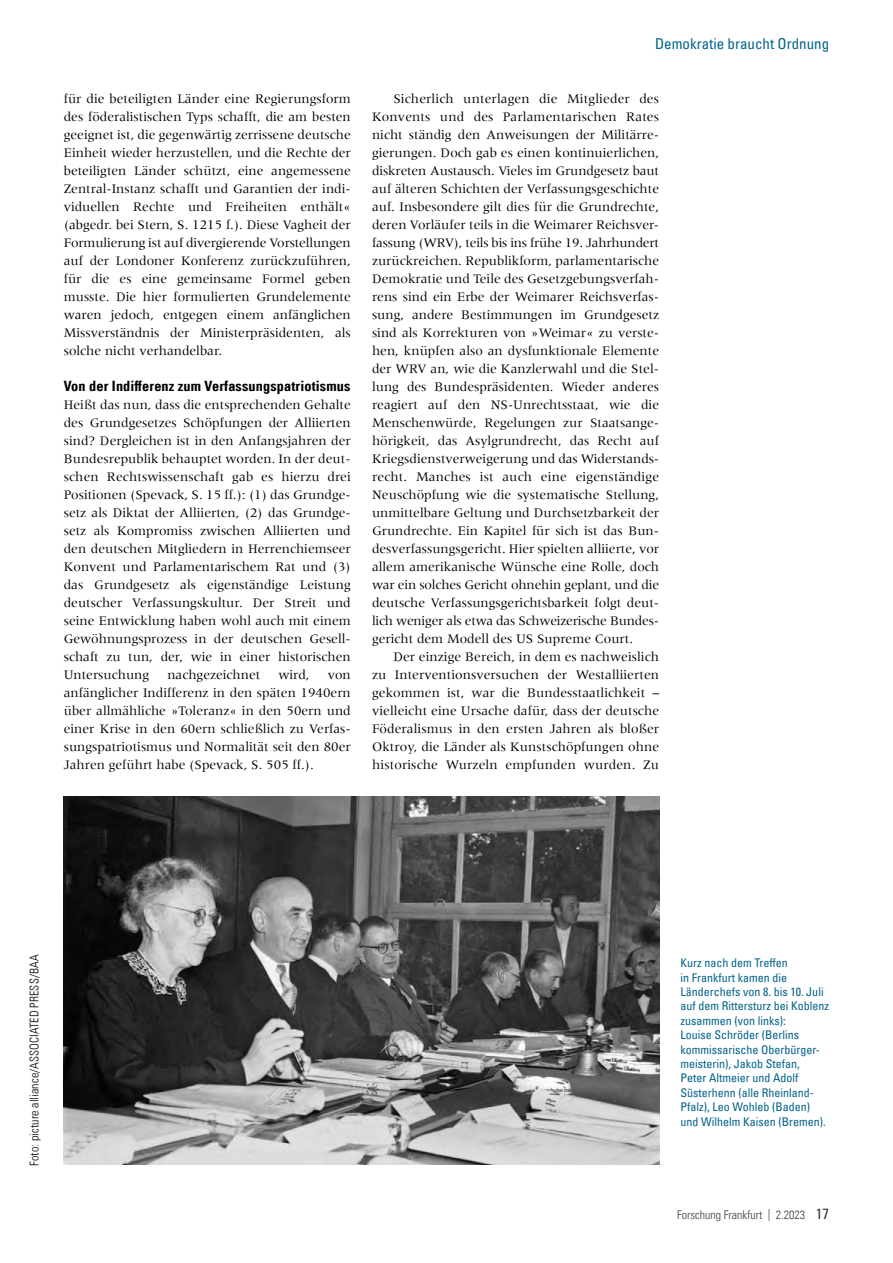
<style>
.page{position:relative;width:893px;height:1263px;background:#fff}
.page>*{position:absolute;margin:0;border:0;box-sizing:border-box;transform-origin:0 0}
.t1{font:condensed 15px "Univers Com 57";color:#00628a}
.t2{font:14.25px "Univers Com 67 Bold Cond";letter-spacing:.01em;color:#000}
.t3{font:13.5px/18px "Meridien";color:#000;text-align:justify}
.t4{font:condensed 12px/14.4px "Univers Com 57";color:#00628a}
.t5{font:12px "Univers Com 47 Light Cond";letter-spacing:.01em;color:#000}
.t6{font:12px "Univers Com 47 Light Cond";color:#3c3c3b}
.s1{font-family:"Univers Com 57";font-stretch:condensed;font-size:15px}
</style>
<div class="page">
<img style="left:64px;top:797px;width:595px;height:368px">
<p class="t3" style="left:64px;top:90px;width:289px">für die beteiligten Länder eine Regierungsform des föderalistischen Typs schafft, die am besten geeignet ist, die gegenwärtig zerrissene deutsche Einheit wieder herzustellen, und die Rechte der beteiligten Länder schützt, eine angemessene Zentral- Instanz schafft und Garantien der indi&shy;viduellen Rechte und Freiheiten enthält« (abgedr. bei Stern, S. 1215 f.). Diese Vagheit der Formulierung ist auf divergierende Vorstellungen auf der Londoner Konferenz zurückzuführen, für die es eine gemeinsame Formel geben musste. Die hier formulierten Grundelemente waren jedoch, entgegen einem anfänglichen Missverständnis der Ministerpräsidenten, als solche nicht verhandelbar.</p>
<p class="t2" style="left:64px;top:377px;width:288px">Von der Indifferenz zum Verfassungspatriotismus</p>
<p class="t3" style="left:64px;top:396px;width:289px">Heißt das nun, dass die entsprechenden Gehalte des Grundgesetzes Schöpfungen der Alliierten sind? Dergleichen ist in den Anfangsjahren der Bundesrepublik behauptet worden. In der deut&shy;schen Rechtswissenschaft gab es hierzu drei Positionen (Spevack, S. 15 ff.): (1) das Grundge&shy;setz als Diktat der Alliierten, (2) das Grundge&shy;setz als Kompromiss zwischen Alliierten und den deutschen Mitgliedern in Herrenchiemseer Konvent und Parlamentarischem Rat und (3) das Grundgesetz als eigenständige Leistung deutscher Verfassungskultur. Der Streit und seine Entwicklung haben wohl auch mit einem Gewöhnungsprozess in der deutschen Gesell&shy;schaft zu tun, der, wie in einer historischen Untersuchung</p>
<p class="t3" style="left:167px;top:666px;width:94px">nachgezeichnet</p>
<p class="t3" style="left:278px;top:666px;width:33px">wird,</p>
<p class="t3" style="left:64px;top:666px;width:289px;text-indent:264px">von anfänglicher Indifferenz in den späten 1940ern über allmähliche »Toleranz« in den 50ern und einer Krise in den 60ern schließlich zu Verfas&shy;sungspatriotismus und Normalität seit den 80er Jahren geführt habe (Spevack, S. 505 ff.).</p>
<p class="t1" style="left:655px;top:34px;width:176px">Demokratie braucht Ordnung</p>
<p class="t3" style="left:372px;top:90px;width:289px;text-indent:21px">Sicherlich unterlagen die Mitglieder des Konvents und des Parlamentarischen Rates nicht ständig den Anweisungen der Militärre&shy;gierungen. Doch gab es einen kontinuierlichen, diskreten Austausch. Vieles im Grundgesetz baut auf älteren Schichten der Verfassungsgeschichte auf. Insbesondere gilt dies für die Grundrechte, deren Vorläufer teils in die Weimarer Reichsver&shy;fassung (WRV), teils bis ins frühe 19. Jahrhundert zurückreichen. Republikform, parlamentarische Demokratie und Teile des Gesetzgebungsverfah&shy;rens sind ein Erbe der Weimarer Reichsverfas&shy;sung, andere Bestimmungen im Grundgesetz sind als Korrekturen von »Weimar« zu verste&shy;hen, knüpfen also an dysfunktionale Elemente der WRV an, wie die Kanzlerwahl und die Stel&shy;lung des Bundespräsidenten. Wieder anderes reagiert auf den NS- Unrechtsstaat, wie die Menschenwürde, Regelungen zur Staatsange&shy;hörigkeit, das Asylgrundrecht, das Recht auf Kriegsdienstverweigerung und das Widerstands&shy;recht. Manches ist auch eine eigenständige Neuschöpfung wie die systematische Stellung, unmittelbare Geltung und Durchsetzbarkeit der Grundrechte. Ein Kapitel für sich ist das Bun&shy;desverfassungsgericht. Hier spielten alliierte, vor allem amerikanische Wünsche eine Rolle, doch war ein solches Gericht ohnehin geplant, und die deutsche Verfassungsgerichtsbarkeit folgt deut&shy;lich weniger als etwa das Schweizerische Bundes&shy;gericht dem Modell des US Supreme Court.</p>
<p class="t3" style="left:372px;top:647px;width:289px;text-indent:21px">Der einzige Bereich, in dem es nachweislich zu Interventionsversuchen der Westalliierten gekommen ist, war die Bundesstaatlichkeit – vielleicht eine Ursache dafür, dass der deutsche Föderalismus in den ersten Jahren als bloßer Oktroy, die Länder als Kunstschöpfungen ohne historische Wurzeln empfunden wurden. Zu</p>
<p class="t5" style="left:27px;top:1166px;width:213px;rotate:-90deg">Foto: picture alliance/ASSOCIATED PRESS/BAA</p>
<p class="t4" style="left:680px;top:955px;width:150px">Kurz nach dem Treffen<br>in Frankfurt kamen die<br>Länderchefs von 8. bis 10. Juli auf dem Rittersturz bei Koblenz zusammen (von links):<br>Louise Schröder (Berlins kommissarische Oberbürger&shy;meisterin), Jakob Stefan,<br>Peter Altmeier und Adolf<br>Süsterhenn (alle Rheinland-<br>Pfalz), Leo Wohleb (Baden) und Wilhelm Kaisen (Bremen).</p>
<p class="t6" style="left:677px;top:1208px;width:153px">Forschung Frankfurt | 2.2023 <span class="s1">17</span></p>
</div>
